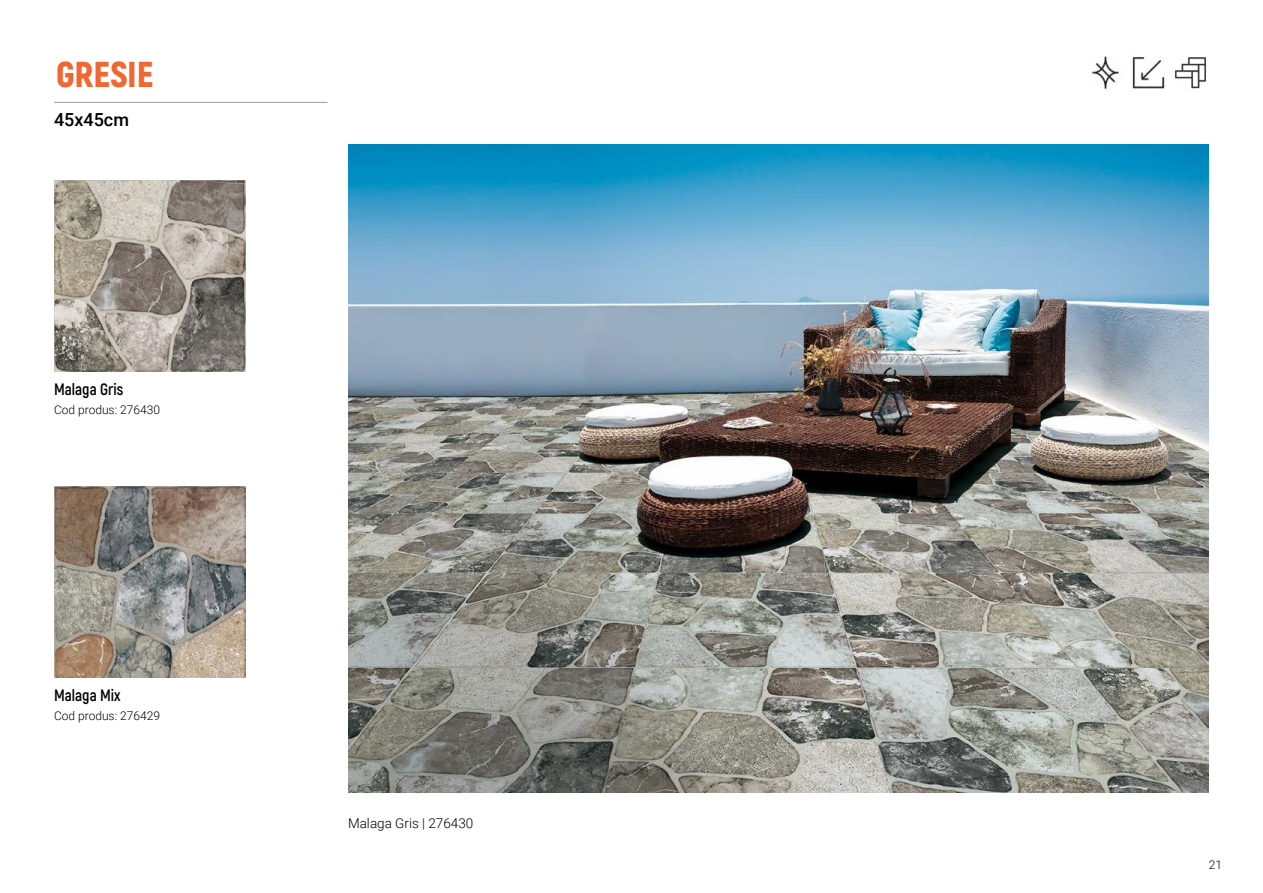
<style>
.page{position:relative;width:1263px;height:893px;background:#fff}
.page>*{position:absolute;margin:0;border:0;box-sizing:border-box;transform-origin:0 0}
.t1{font:900 36px "Akrobat";color:#ef6732}
.t2{font:500 18px "Roboto";color:#000}
.t3{font:700 16.5px "Akrobat";color:#000;scale:.95 1}
.t4{font:300 13.5px "Roboto";color:#000}
.t5{font:300 12px "Roboto";color:#000}
</style>
<div class="page">
<img style="left:348px;top:144px;width:861px;height:648px">
<img style="left:54px;top:486px;width:191px;height:191px">
<img style="left:54px;top:180px;width:191px;height:191px">
<hr style="left:54px;top:102px;width:273px;height:1px;background:#9c9c9c">
<img style="left:1092px;top:56px;width:27px;height:34px">
<img style="left:1132px;top:54px;width:33px;height:35px">
<img style="left:1174px;top:57px;width:33px;height:32px">
<h1 class="t1" style="left:56px;top:51px;width:99px">GRESIE</h1>
<h2 class="t2" style="left:54px;top:107px;width:77px">45x45cm</h2>
<h3 class="t3" style="left:54px;top:379px;width:74px">Malaga Gris</h3>
<p class="t5" style="left:54px;top:401px;width:108px">Cod produs: 276430</p>
<h3 class="t3" style="left:54px;top:685px;width:72px">Malaga Mix</h3>
<p class="t5" style="left:54px;top:707px;width:108px">Cod produs: 276429</p>
<p class="t4" style="left:348px;top:814px;width:127px">Malaga Gris | 276430</p>
<p class="t5" style="left:1209px;top:856px;width:15px">21</p>
</div>
